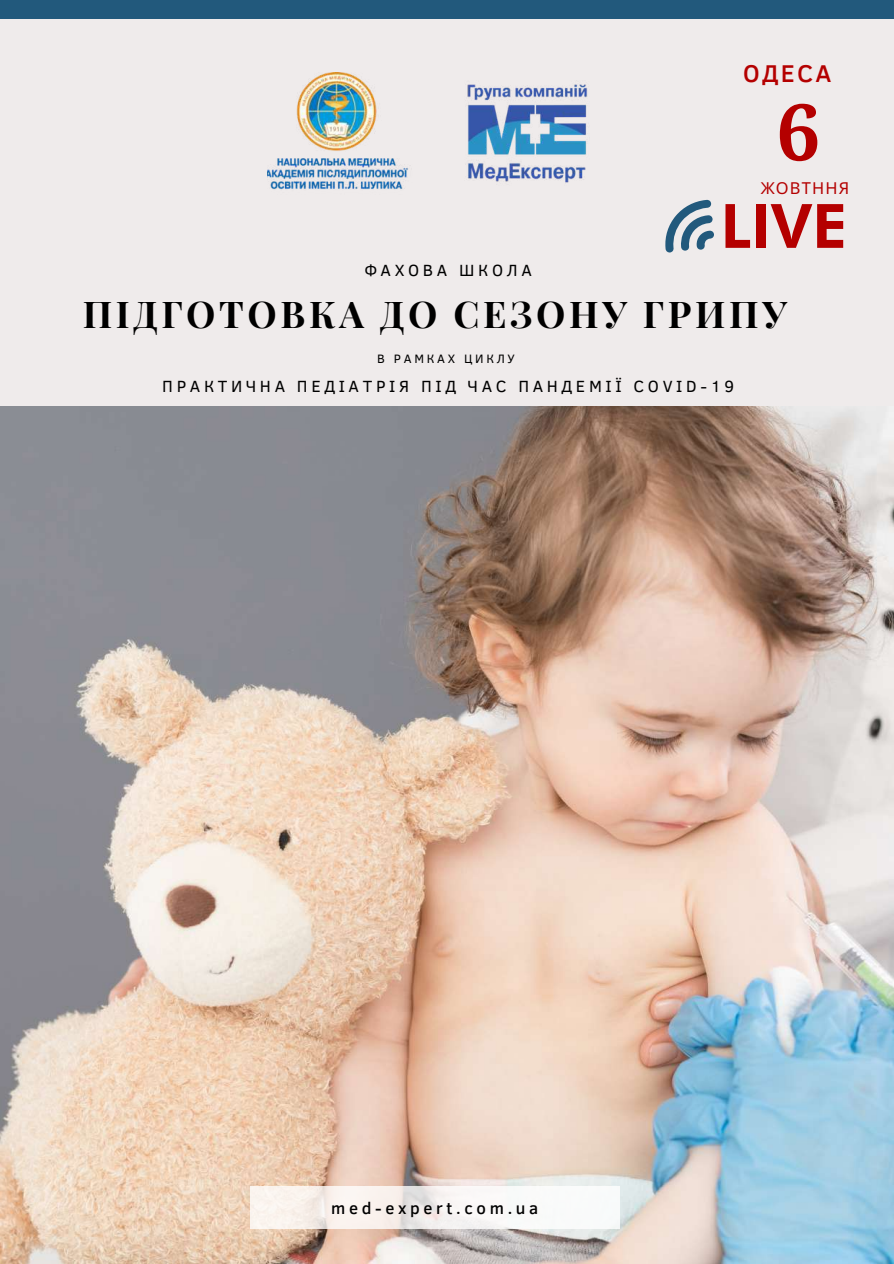
<style>
.page{position:relative;width:894px;height:1264px;background:#fff}
.page>*{position:absolute;margin:0;border:0;box-sizing:border-box;transform-origin:0 0}
.t1{font:700 78.3px "Droid Serif";color:#b40000}
.t2{font:700 36.9px "Playfair Display";letter-spacing:.1em;color:#000}
.t3{font:500 24.9px "Clear Sans";letter-spacing:.095em;color:#b40000}
.t4{font:16.65px "Clear Sans";letter-spacing:.22em;color:#000}
.t5{font:500 16.65px "Clear Sans";letter-spacing:.22em;color:#000}
.t6{font:16.5px "Noto Sans";letter-spacing:.07em;color:#b40000}
.t7{font:12.45px "Clear Sans";letter-spacing:.22em;color:#000}
</style>
<div class="page">
<div style="left:0;top:0;width:893px;height:1263px;background:#efebeb"></div>
<img style="left:0;top:406px;width:893px;height:857px">
<div style="left:0;top:0;width:893px;height:19px;background:#22597c"></div>
<svg style="left:250px;top:1186px;width:369px;height:43px;fill:#f9f5f2"></svg>
<img style="left:267px;top:72px;width:141px;height:118px">
<img style="left:467px;top:84px;width:121px;height:99px">
<svg style="left:725px;top:204px;width:24px;height:44px"></svg>
<div style="left:756px;top:204px;width:9px;height:44px;background:#b40000"></div>
<svg style="left:770px;top:204px;width:72px;height:44px"></svg>
<svg style="left:665px;top:200px;width:48px;height:53px"></svg>
<h3 class="t3" style="left:742px;top:55px;width:90px">ОДЕСА</h3>
<h1 class="t1" style="left:776px;top:88px;width:45px">6</h1>
<p class="t4" style="left:364px;top:258px;width:168px">ФАХОВА ШКОЛА</p>
<p class="t6" style="left:760px;top:177px;width:90px">ЖОВТННЯ</p>
<h2 class="t2" style="left:83px;top:288px;width:705px">ПІДГОТОВКА ДО СЕЗОНУ ГРИПУ</h2>
<p class="t7" style="left:377px;top:349px;width:139px">В РАМКАХ ЦИКЛУ</p>
<p class="t4" style="left:162px;top:374px;width:573px">ПРАКТИЧНА ПЕДІАТРІЯ ПІД ЧАС ПАНДЕМІЇ COVID-19</p>
<p class="t5" style="left:331px;top:1195px;width:208px">med-expert.com.ua</p>
</div>
